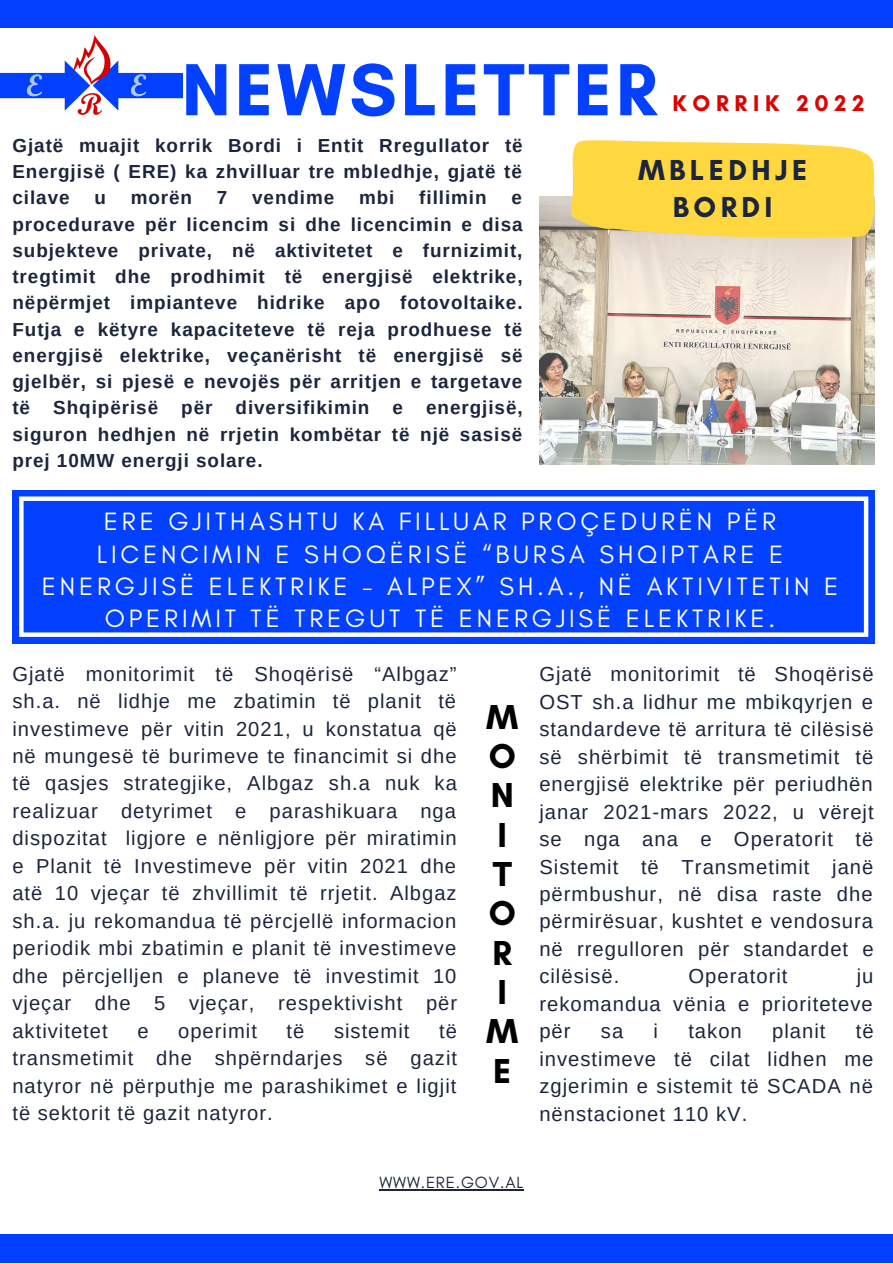
<style>
.page{position:relative;width:893px;height:1264px;background:#fff}
.page>*{position:absolute;margin:0;border:0;box-sizing:border-box;transform-origin:0 0}
.t1{font:700 75.15px "Glacial Indifference";letter-spacing:.05em;color:#0340ff}
.t2{font:700 35.25px/39.3px "Glacial Indifference";color:#000;text-align:center}
.t3{font:700 29.4px/37px "Glacial Indifference";letter-spacing:.15em;color:#1b253c;text-align:center}
.t4{font:25.5px/32.2px "Glacial Indifference";letter-spacing:.15em;color:#fff;text-align:center}
.t5{font:700 23.1px "Glacial Indifference";letter-spacing:.25em;color:#dc0200}
.t6{font:20.25px/27.5px "Arimo";letter-spacing:.05em;color:#1b253c;text-align:justify}
.t7{font:20.1px/27.5px "Arimo";letter-spacing:.05em;color:#1b253c;text-align:justify}
.t8{font:700 18.9px/26.2px "Arimo";letter-spacing:.05em;color:#1b253c;text-align:justify}
.t9{font:16.5px "Glacial Indifference";letter-spacing:.05em;color:#1b253c}
</style>
<div class="page">
<img style="left:539px;top:196px;width:335px;height:269px">
<div style="left:0;top:0;width:892px;height:27px;background:#0340ff"></div>
<div style="left:0;top:1234px;width:892px;height:28px;background:#0340ff"></div>
<img style="left:0;top:35px;width:182px;height:80px">
<svg style="left:571px;top:140px;width:303px;height:98px;background:#fcd84c"></svg>
<div style="left:12px;top:490px;width:863px;height:153px;background:#0340ff"></div>
<svg style="left:19px;top:496px;width:849px;height:141px"></svg>
<hr style="left:379px;top:1189px;width:145px;height:1px;background:#1b253c">
<h1 class="t1" style="left:182px;top:44px;width:477px">NEWSLETTER</h1>
<p class="t5" style="left:672px;top:89px;width:193px">KORRIK 2022</p>
<p class="t8" style="left:12px;top:132px;width:512px">Gjatë muajit korrik Bordi i Entit Rregullator të Energjisë ( ERE) ka zhvilluar tre mbledhje, gjatë të cilave</p>
<p class="t8" style="left:94px;top:185px;width:13px">u</p>
<p class="t8" style="left:131px;top:185px;width:63px">morën</p>
<p class="t8" style="left:217px;top:185px;width:12px">7</p>
<p class="t8" style="left:252px;top:185px;width:84px">vendime</p>
<p class="t8" style="left:359px;top:185px;width:37px">mbi</p>
<p class="t8" style="left:419px;top:185px;width:69px">fillimin</p>
<p class="t8" style="left:12px;top:185px;width:511px;text-indent:499px">e procedurave për licencim si dhe licencimin e disa subjekteve private, në aktivitetet e furnizimit, tregtimit dhe prodhimit të energjisë elektrike, nëpërmjet impianteve hidrike apo fotovoltaike.<br>Futja e këtyre kapaciteteve të reja prodhuese të energjisë elektrike, veçanërisht të energjisë së gjelbër, si pjesë e nevojës për arritjen e targetave të Shqipërisë për diversifikimin e energjisë, siguron hedhjen në rrjetin kombëtar të një sasisë prej 10MW energji solare.</p>
<h3 class="t3" style="left:638px;top:151px;width:171px">MBLEDHJE<br>BORDI</h3>
<p class="t4" style="left:42px;top:505px;width:797px">ERE GJITHASHTU KA FILLUAR PROÇEDURËN PËR LICENCIMIN E SHOQËRISË “BURSA SHQIPTARE E ENERGJISË ELEKTRIKE - ALPEX” SH.A., NË AKTIVITETIN E OPERIMIT TË TREGUT TË ENERGJISË ELEKTRIKE.</p>
<p class="t7" style="left:12px;top:660px;width:446px">Gjatë monitorimit të Shoqërisë “Albgaz” sh.a. në lidhje me zbatimin të planit të investimeve për vitin 2021, u konstatua që në mungesë të burimeve te financimit si dhe të qasjes strategjike, Albgaz sh.a nuk ka realizuar detyrimet e parashikuara nga dispozitat ligjore e nënligjore për miratimin e Planit të Investimeve për vitin 2021 dhe atë 10 vjeçar të zhvillimit të rrjetit. Albgaz sh.a. ju rekomandua të përcjellë informacion periodik mbi zbatimin e planit të investimeve dhe përcjelljen e planeve të investimit 10 vjeçar dhe 5 vjeçar, respektivisht për aktivitetet</p>
<p class="t7" style="left:137px;top:1017px;width:13px">e</p>
<p class="t7" style="left:178px;top:1017px;width:80px">operimit</p>
<p class="t7" style="left:286px;top:1017px;width:19px">të</p>
<p class="t7" style="left:334px;top:1017px;width:77px">sistemit</p>
<p class="t7" style="left:12px;top:1017px;width:446px;text-indent:426px">të transmetimit dhe shpërndarjes së gazit natyror në përputhje me parashikimet e ligjit të sektorit të gazit natyror.</p>
<h2 class="t2" style="left:486px;top:696px;width:34px">M<br>O<br>N<br>I<br>T<br>O<br>R<br>I<br>M<br>E</h2>
<p class="t6" style="left:539px;top:660px;width:336px">Gjatë monitorimit të Shoqërisë OST sh.a lidhur me mbikqyrjen e standardeve të arritura të cilësisë së shërbimit të transmetimit të energjisë elektrike për periudhën janar 2021-mars 2022, u vërejt se nga ana e Operatorit të Sistemit të Transmetimit janë përmbushur, në disa raste dhe përmirësuar, kushtet e vendosura në rregulloren për standardet e cilësisë.</p>
<p class="t6" style="left:539px;top:962px;width:336px;text-indent:317px">ju rekomandua vënia e prioriteteve për</p>
<p class="t6" style="left:688px;top:962px;width:100px">Operatorit</p>
<p class="t6" style="left:601px;top:1017px;width:24px">sa</p>
<p class="t6" style="left:653px;top:1017px;width:6px">i</p>
<p class="t6" style="left:688px;top:1017px;width:55px">takon</p>
<p class="t6" style="left:772px;top:1017px;width:55px">planit</p>
<p class="t6" style="left:539px;top:1017px;width:336px;text-indent:316px">të investimeve të cilat lidhen me zgjerimin e sistemit të SCADA në nënstacionet 110 kV.</p>
<p class="t9" style="left:379px;top:1172px;width:145px">WWW.ERE.GOV.AL</p>
</div>
